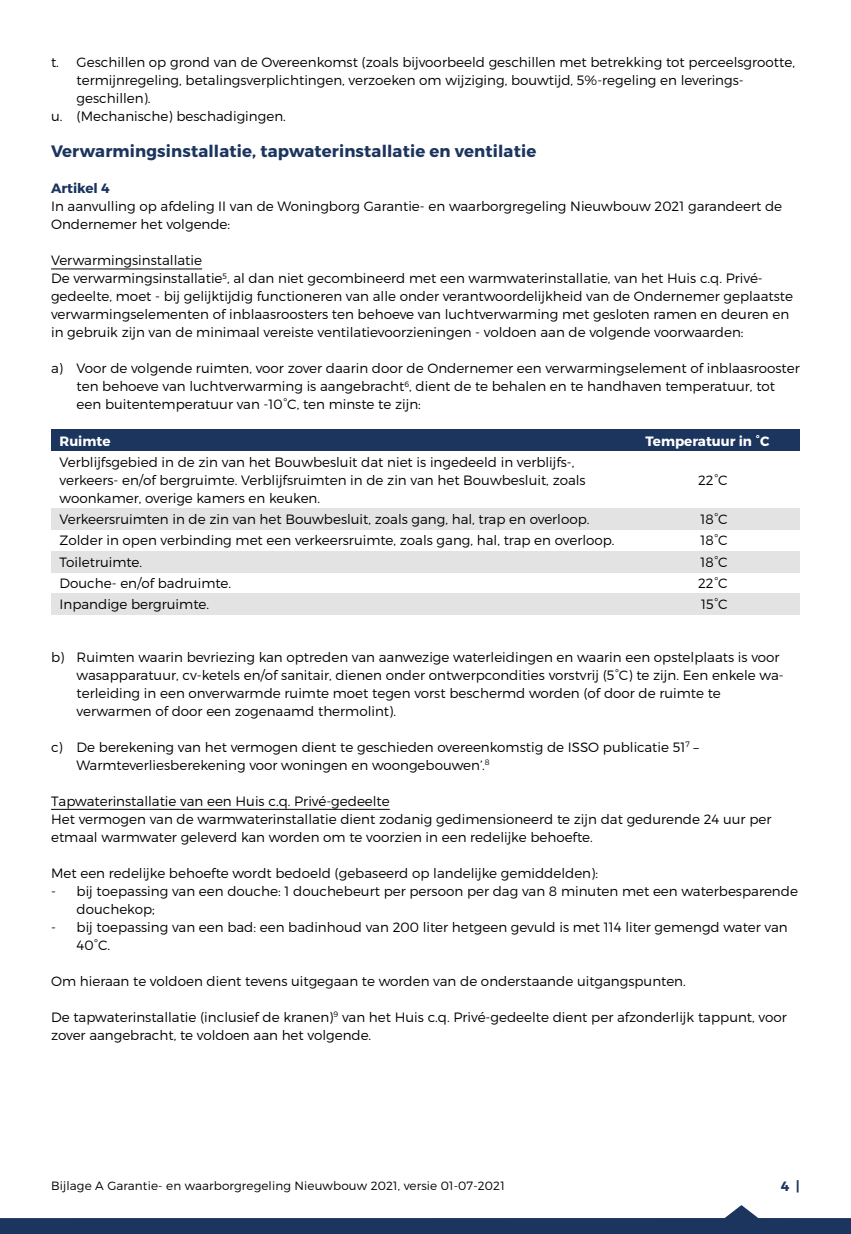
<style>
.page{position:relative;width:851px;height:1234px;background:#fff}
.page>*{position:absolute;margin:0;border:0;box-sizing:border-box;transform-origin:0 0}
.t1{font:700 16.5px "Montserrat";letter-spacing:.01em;color:#1c355e}
.t2{font:300 13.5px/18px "Montserrat";color:#000}
.t3{font:700 13.5px "Montserrat";color:#fff}
.t4{font:700 13.5px "Montserrat";color:#1c355e}
.t5{font:300 12px "Montserrat";letter-spacing:.01em;color:#000}
</style>
<div class="page">
<div style="left:51px;top:429px;width:748px;height:22px;background:#1c355e"></div>
<div style="left:51px;top:508px;width:748px;height:21px;background:#e3e3e3"></div>
<div style="left:51px;top:551px;width:748px;height:21px;background:#e3e3e3"></div>
<div style="left:51px;top:593px;width:748px;height:21px;background:#e3e3e3"></div>
<svg style="left:0;top:1205px;width:850px;height:28px"></svg>
<hr style="left:51px;top:268px;width:151px;height:1px;background:#000">
<hr style="left:51px;top:808px;width:338px;height:1px;background:#000">
<p class="t2" style="left:51px;top:53px;width:745px">t. Geschillen op grond van de Overeenkomst (zoals bijvoorbeeld geschillen met betrekking tot perceelsgrootte,</p>
<p class="t2" style="left:77px;top:71px;width:668px">termijnregeling, betalingsverplichtingen, verzoeken om wijziging, bouwtijd, 5%-regeling en leverings-</p>
<p class="t2" style="left:77px;top:89px;width:76px">geschillen).</p>
<p class="t2" style="left:51px;top:107px;width:236px">u. (Mechanische) beschadigingen.</p>
<p class="t1" style="left:51px;top:141px;width:486px">Verwarmingsinstallatie, tapwaterinstallatie en ventilatie</p>
<p class="t4" style="left:51px;top:180px;width:60px">Artikel 4</p>
<p class="t2" style="left:51px;top:197px;width:732px">In aanvulling op afdeling II van de Woningborg Garantie- en waarborgregeling Nieuwbouw 2021 garandeert de<br>Ondernemer het volgende:</p>
<p class="t2" style="left:51px;top:251px;width:743px">Verwarmingsinstallatie<br>De verwarmingsinstallatie<sup>5</sup>, al dan niet gecombineerd met een warmwaterinstallatie, van het Huis c.q. Privé&shy;gedeelte, moet - bij gelijktijdig functioneren van alle onder verantwoordelijkheid van de Ondernemer geplaatste verwarmingselementen of inblaasroosters ten behoeve van luchtverwarming met gesloten ramen en deuren en in gebruik zijn van de minimaal vereiste ventilatievoorzieningen - voldoen aan de volgende voorwaarden:</p>
<p class="t2" style="left:77px;top:359px;width:724px;text-indent:-26px">a) Voor de volgende ruimten, voor zover daarin door de Ondernemer een verwarmingselement of inblaasrooster ten behoeve van luchtverwarming is aangebracht<sup>6</sup>, dient de te behalen en te handhaven temperatuur, tot een buitentemperatuur van -10°C, ten minste te zijn:</p>
<p class="t3" style="left:60px;top:432px;width:52px">Ruimte</p>
<p class="t3" style="left:645px;top:432px;width:126px">Temperatuur in °C</p>
<p class="t2" style="left:60px;top:452px;width:527px">Verblijfsgebied in de zin van het Bouwbesluit dat niet is ingedeeld in verblijfs-, verkeers- en/of bergruimte. Verblijfsruimten in de zin van het Bouwbesluit, zoals</p>
<p class="t2" style="left:698px;top:470px;width:31px">22°C</p>
<p class="t2" style="left:60px;top:487px;width:531px;line-height:21.3px">woonkamer, overige kamers en keuken.<br>Verkeersruimten in de zin van het Bouwbesluit, zoals gang, hal, trap en overloop.</p>
<p class="t2" style="left:700px;top:510px;width:29px">18°C</p>
<p class="t2" style="left:60px;top:531px;width:556px">Zolder in open verbinding met een verkeersruimte, zoals gang, hal, trap en overloop.</p>
<p class="t2" style="left:700px;top:531px;width:29px">18°C</p>
<p class="t2" style="left:60px;top:552px;width:84px">Toiletruimte.</p>
<p class="t2" style="left:700px;top:552px;width:29px">18°C</p>
<p class="t2" style="left:60px;top:573px;width:173px">Douche- en/of badruimte.</p>
<p class="t2" style="left:698px;top:573px;width:31px">22°C</p>
<p class="t2" style="left:60px;top:595px;width:151px">Inpandige bergruimte.</p>
<p class="t2" style="left:701px;top:595px;width:28px">15°C</p>
<p class="t2" style="left:77px;top:647px;width:708px;text-indent:-26px">b) Ruimten waarin bevriezing kan optreden van aanwezige waterleidingen en waarin een opstelplaats is voor wasapparatuur, cv-ketels en/of sanitair, dienen onder ontwerpcondities vorstvrij (5°C) te zijn. Een enkele wa&shy;terleiding in een onverwarmde ruimte moet tegen vorst beschermd worden (of door de ruimte te verwarmen of door een zogenaamd thermolint).</p>
<p class="t2" style="left:77px;top:737px;width:623px;text-indent:-26px">c) De berekening van het vermogen dient te geschieden overeenkomstig de ISSO publicatie 51<sup>7</sup> –<br>Warmteverliesberekening voor woningen en woongebouwen’.<sup>8</sup></p>
<p class="t2" style="left:51px;top:791px;width:721px">Tapwaterinstallatie van een Huis c.q. Privé-gedeelte<br>Het vermogen van de warmwaterinstallatie dient zodanig gedimensioneerd te zijn dat gedurende 24 uur per etmaal warmwater geleverd kan worden om te voorzien in een redelijke behoefte.</p>
<p class="t2" style="left:51px;top:863px;width:548px">Met een redelijke behoefte wordt bedoeld (gebaseerd op landelijke gemiddelden):</p>
<p class="t2" style="left:77px;top:881px;width:722px;text-indent:-26px">- bij toepassing van een douche: 1 douchebeurt per persoon per dag van 8 minuten met een waterbesparende douchekop;</p>
<p class="t2" style="left:77px;top:917px;width:712px;text-indent:-26px">- bij toepassing van een bad: een badinhoud van 200 liter hetgeen gevuld is met 114 liter gemengd water van<br>40°C.</p>
<p class="t2" style="left:51px;top:971px;width:636px">Om hieraan te voldoen dient tevens uitgegaan te worden van de onderstaande uitgangspunten.</p>
<p class="t2" style="left:51px;top:1007px;width:737px">De tapwaterinstallatie (inclusief de kranen)<sup>9</sup> van het Huis c.q. Privé-gedeelte dient per afzonderlijk tappunt, voor zover aangebracht, te voldoen aan het volgende.</p>
<p class="t5" style="left:51px;top:1178px;width:455px">Bijlage A Garantie- en waarborgregeling Nieuwbouw 2021, versie 01-07-2021</p>
<p class="t4" style="left:780px;top:1177px;width:21px">4 |</p>
</div>
